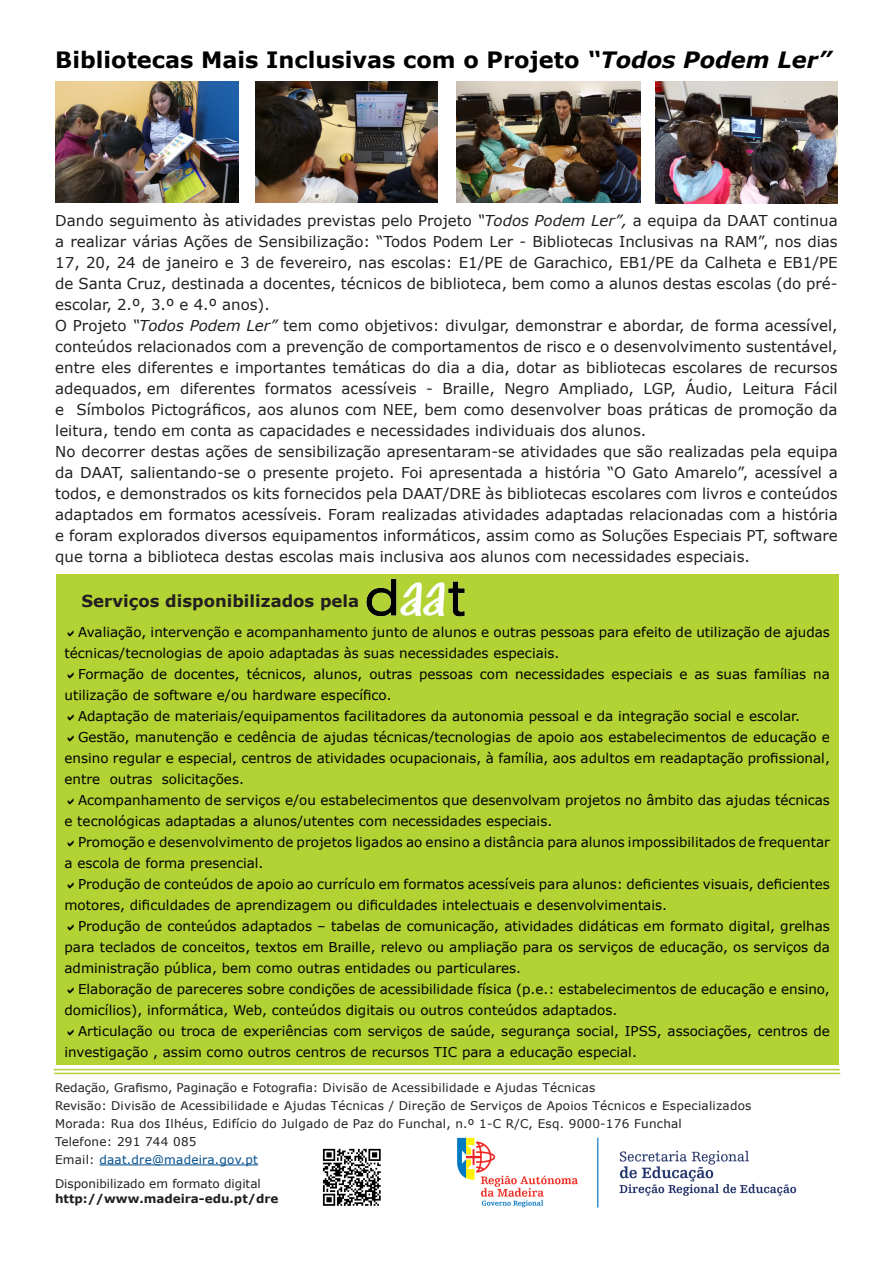
<style>
.page{position:relative;width:893px;height:1263px;background:#fff}
.page>*{position:absolute;margin:0;border:0;box-sizing:border-box;transform-origin:0 0}
.t1{font:700 22.5px "Verdana";color:#000}
.t2{font:700 16.5px "Verdana";color:#231f20}
.x_msonormal{font:15px/21px "Verdana";color:#231f20;text-align:justify}
.t3{font:13.5px/21px "Verdana";color:#000}
.t4{font:12px "Verdana";letter-spacing:.02em;color:#231f20}
.t5{font:12px "Verdana";color:#231f20}
.t6{font:12px "Verdana";letter-spacing:.02em;color:#004c8c}
.t7{font:700 12px "Verdana";color:#231f20}
.s1{font-style:italic}
.s2{color:#231f20}
</style>
<div class="page">
<hr style="left:99px;top:1164px;width:159px;height:1px;background:#004c8c">
<hr style="left:54px;top:1073px;width:786px;height:1px;background:#b3d234">
<hr style="left:54px;top:1069px;width:786px;height:1px;background:#b3d234">
<div style="left:56px;top:574px;width:782px;height:490px;background:#b3d234"></div>
<img style="left:366px;top:578px;width:99px;height:39px">
<img style="left:322px;top:1148px;width:59px;height:58px">
<img style="left:457px;top:1137px;width:340px;height:71px">
<img style="left:255px;top:81px;width:183px;height:121px">
<img style="left:55px;top:81px;width:184px;height:121px">
<img style="left:456px;top:81px;width:185px;height:121px">
<img style="left:656px;top:81px;width:182px;height:123px">
<p class="t1" style="left:55px;top:44px;width:777px">Bibliotecas Mais Inclusivas com o Projeto <span class="s1">“Todos Podem Ler”</span></p>
<p class="x_msonormal" style="left:55px;top:210px;width:784px">Dando seguimento às atividades previstas pelo Projeto <span class="s1">“Todos Podem Ler”,</span> a equipa da DAAT continua a realizar várias Ações de Sensibilização: “Todos Podem Ler - Bibliotecas Inclusivas na RAM”, nos dias 17, 20, 24 de janeiro e 3 de fevereiro, nas escolas: E1/PE de Garachico, EB1/PE da Calheta e EB1/PE de Santa Cruz, destinada a docentes, técnicos de biblioteca, bem como a alunos destas escolas (do pré&shy;escolar, 2.º, 3.º e 4.º anos).</p>
<p class="x_msonormal" style="left:55px;top:315px;width:784px">O Projeto <span class="s1">“Todos Podem Ler”</span> tem como objetivos: divulgar, demonstrar e abordar, de forma acessível, conteúdos relacionados com a prevenção de comportamentos de risco e o desenvolvimento sustentável, entre eles diferentes e importantes temáticas do dia a dia, dotar as bibliotecas escolares de recursos adequados, em diferentes formatos acessíveis - Braille, Negro Ampliado, LGP, Áudio, Leitura Fácil e Símbolos Pictográficos, aos alunos com NEE, bem como desenvolver boas práticas de promoção da leitura, tendo em conta as capacidades e necessidades individuais dos alunos.</p>
<p class="x_msonormal" style="left:55px;top:441px;width:784px">No decorrer destas ações de sensibilização apresentaram-se atividades que são realizadas pela equipa da DAAT, salientando-se o presente projeto. Foi apresentada a história “O Gato Amarelo”, acessível a todos, e demonstrados os kits fornecidos pela DAAT/DRE às bibliotecas escolares com livros e conteúdos adaptados em formatos acessíveis. Foram realizadas atividades adaptadas relacionadas com a história e foram explorados diversos equipamentos informáticos, assim como as Soluções Especiais PT, software que torna a biblioteca destas escolas mais inclusiva aos alunos com necessidades especiais.</p>
<p class="t2" style="left:82px;top:589px;width:279px">Serviços disponibilizados pela</p>
<p class="t3" style="left:64px;top:621px;width:767px;text-indent:14px">Avaliação, intervenção e acompanhamento junto de alunos e outras pessoas para efeito de utilização de ajudas técnicas/tecnologias de apoio adaptadas às suas necessidades especiais.</p>
<p class="t3" style="left:64px;top:663px;width:767px;text-indent:14px">Formação de docentes, técnicos, alunos, outras pessoas com necessidades especiais e as suas famílias na utilização de software e/ou hardware específico.</p>
<p class="t3" style="left:78px;top:705px;width:723px">Adaptação de materiais/equipamentos facilitadores da autonomia pessoal e da integração social e escolar.</p>
<p class="t3" style="left:64px;top:726px;width:767px;text-align:justify;text-indent:14px">Gestão, manutenção e cedência de ajudas técnicas/tecnologias de apoio aos estabelecimentos de educação e ensino regular e especial, centros de atividades ocupacionais, à família, aos adultos em readaptação profissional, entre outras solicitações.</p>
<p class="t3" style="left:64px;top:789px;width:767px;text-indent:14px">Acompanhamento de serviços e/ou estabelecimentos que desenvolvam projetos no âmbito das ajudas técnicas e tecnológicas adaptadas a alunos/utentes com necessidades especiais.</p>
<p class="t3" style="left:64px;top:831px;width:767px;text-indent:14px">Promoção e desenvolvimento de projetos ligados ao ensino a distância para alunos impossibilitados de frequentar a escola de forma presencial.</p>
<p class="t3" style="left:64px;top:873px;width:767px;text-indent:14px">Produção de conteúdos de apoio ao currículo em formatos acessíveis para alunos: deficientes visuais, deficientes motores, dificuldades de aprendizagem ou dificuldades intelectuais e desenvolvimentais.</p>
<p class="t3" style="left:64px;top:915px;width:767px;text-align:justify;text-indent:14px">Produção de conteúdos adaptados – tabelas de comunicação, atividades didáticas em formato digital, grelhas para teclados de conceitos, textos em Braille, relevo ou ampliação para os serviços de educação, os serviços da administração pública, bem como outras entidades ou particulares.</p>
<p class="t3" style="left:64px;top:978px;width:767px;text-indent:14px">Elaboração de pareceres sobre condições de acessibilidade física (p.e.: estabelecimentos de educação e ensino, domicílios), informática, Web, conteúdos digitais ou outros conteúdos adaptados.</p>
<p class="t3" style="left:64px;top:1020px;width:767px;text-indent:14px">Articulação ou troca de experiências com serviços de saúde, segurança social, IPSS, associações, centros de investigação , assim como outros centros de recursos TIC para a educação especial.</p>
<p class="t4" style="left:55px;top:1079px;width:542px">Redação, Grafismo, Paginação e Fotografia: Divisão de Acessibilidade e Ajudas Técnicas</p>
<p class="t4" style="left:55px;top:1097px;width:698px">Revisão: Divisão de Acessibilidade e Ajudas Técnicas / Direção de Serviços de Apoios Técnicos e Especializados</p>
<p class="t4" style="left:55px;top:1115px;width:628px">Morada: Rua dos Ilhéus, Edifício do Julgado de Paz do Funchal, n.º 1-C R/C, Esq. 9000-176 Funchal</p>
<p class="t4" style="left:55px;top:1133px;width:143px">Telefone: 291 744 085</p>
<p class="t6" style="left:55px;top:1151px;width:205px"><span class="s2">Email:</span> daat.dre@madeira.gov.pt</p>
<p class="t5" style="left:55px;top:1175px;width:207px">Disponibilizado em formato digital</p>
<p class="t7" style="left:55px;top:1190px;width:225px">http://www.madeira-edu.pt/dre</p>
</div>
